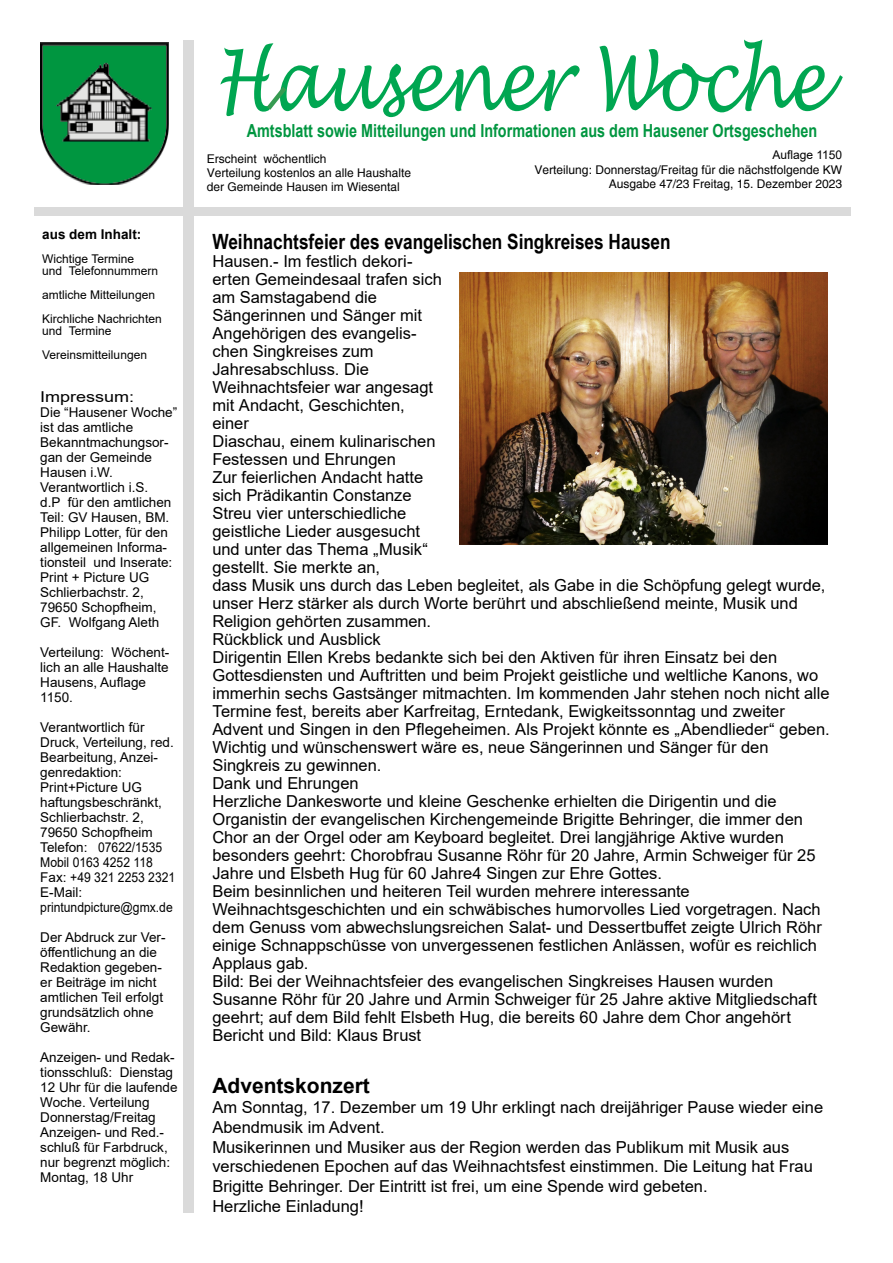
<style>
.page{position:relative;width:893px;height:1263px;background:#fff}
.page>*{position:absolute;margin:0;border:0;box-sizing:border-box;transform-origin:0 0}
.t1{font:italic 82.5px "Lucida Handwriting";color:#00a651;scale:.8 1}
.t2{font:700 21px "Arial Narrow";color:#000}
.t3{font:700 21px "Arial";color:#000}
.t4{font:700 18px "Arial";color:#009640;scale:.8 1}
.t5{font:16.5px/18px "Arial";color:#000}
.t6{font:15px "Arial";color:#000;scale:1.2 1}
.t7{font:13.5px/15px "Arial";color:#000}
.t8{font:700 13.5px "Arial";color:#000}
.t9{font:12px/14.4px "Helvetica";color:#000}
.t10{font:12px/24px "Arial";color:#000}
</style>
<div class="page">
<img style="left:40px;top:43px;width:129px;height:142px">
<div style="left:34px;top:207px;width:816px;height:9px;background:#dadada"></div>
<div style="left:183px;top:40px;width:11px;height:1173px;background:#dadada"></div>
<svg style="left:632px;top:74px;width:40px;height:37px"></svg>
<svg style="left:267px;top:87px;width:20px;height:23px"></svg>
<img style="left:459px;top:272px;width:369px;height:272px">
<p class="t8" style="left:42px;top:230px;width:101px">aus dem Inhalt:</p>
<p class="t10" style="left:42px;top:254px;width:117px;line-height:12px">Wichtige Termine<br>und Telefonnummern</p>
<p class="t10" style="left:42px;top:284px;width:121px">amtliche Mitteilungen<br>Kirchliche Nachrichten</p>
<p class="t10" style="left:42px;top:320px;width:106px">und Termine<br>Vereinsmitteilungen</p>
<p class="t6" style="left:40px;top:392px;width:80px">Impressum:</p>
<p class="t7" style="left:40px;top:406px;width:139px">Die “Hausener Woche” ist das amtliche<br>Bekanntmachungsor&shy;gan der Gemeinde<br>Hausen i.W.<br>Verantwortlich i.S.<br>d.P für den amtlichen<br>Teil: GV Hausen, BM.<br>Philipp Lotter, für den allgemeinen Informa&shy;tionsteil und Inserate:<br>Print + Picture UG<br>Schlierbachstr. 2,<br>79650 Schopfheim,<br>GF. Wolfgang Aleth</p>
<p class="t7" style="left:40px;top:646px;width:131px">Verteilung: Wöchent&shy;lich an alle Haushalte<br>Hausens, Auflage<br>1150.</p>
<p class="t7" style="left:40px;top:721px;width:137px">Verantwortlich für<br>Druck, Verteilung, red.<br>Bearbeitung, Anzei&shy;genredaktion:<br>Print+Picture UG haftungsbeschränkt,<br>Schlierbachstr. 2,<br>79650 Schopfheim<br>Telefon: 07622/1535<br>Mobil 0163 4252 118<br>Fax: +49 321 2253 2321<br>E-Mail: printundpicture@gmx.de</p>
<p class="t7" style="left:40px;top:931px;width:127px">Der Abdruck zur Ver&shy;öffentlichung an die<br>Redaktion gegeben&shy;er Beiträge im nicht amtlichen Teil erfolgt grundsätzlich ohne<br>Gewähr.</p>
<p class="t7" style="left:40px;top:1051px;width:139px">Anzeigen- und Redak&shy;tionsschluß: Dienstag<br>12 Uhr für die laufende<br>Woche. Verteilung<br>Donnerstag/Freitag<br>Anzeigen- und Red.- schluß für Farbdruck, nur begrenzt möglich:<br>Montag, 18 Uhr</p>
<h1 class="t1" style="left:215px;top:40px;width:764px">Hausener Woche</h1>
<p class="t9" style="left:207px;top:152px;width:206px">Erscheint wöchentlich<br>Verteilung kostenlos an alle Haushalte der Gemeinde Hausen im Wiesental</p>
<p class="t4" style="left:247px;top:124px;width:715px">Amtsblatt sowie Mitteilungen und Informationen aus dem Hausener Ortsgeschehen</p>
<p class="t10" style="left:772px;top:144px;width:71px">Auflage 1150</p>
<p class="t9" style="left:535px;top:163px;width:309px;text-align:right">Verteilung: Donnerstag/Freitag für die nächstfolgende KW<br>Ausgabe 47/23 Freitag, 15. Dezember 2023</p>
<p class="t2" style="left:212px;top:234px;width:460px">Weihnachtsfeier des evangelischen Singkreises Hausen</p>
<p class="t5" style="left:212px;top:254px;width:619px">Hausen.- Im festlich dekori-<br>erten Gemeindesaal trafen sich<br>am Samstagabend die<br>Sängerinnen und Sänger mit<br>Angehörigen des evangelis-<br>chen Singkreises zum<br>Jahresabschluss. Die<br>Weihnachtsfeier war angesagt<br>mit Andacht, Geschichten,<br>einer<br>Diaschau, einem kulinarischen<br>Festessen und Ehrungen<br>Zur feierlichen Andacht hatte<br>sich Prädikantin Constanze<br>Streu vier unterschiedliche<br>geistliche Lieder ausgesucht<br>und unter das Thema „Musik“<br>gestellt. Sie merkte an,<br>dass Musik uns durch das Leben begleitet, als Gabe in die Schöpfung gelegt wurde, unser Herz stärker als durch Worte berührt und abschließend meinte, Musik und Religion gehörten zusammen.<br>Rückblick und Ausblick<br>Dirigentin Ellen Krebs bedankte sich bei den Aktiven für ihren Einsatz bei den Gottesdiensten und Auftritten und beim Projekt geistliche und weltliche Kanons, wo immerhin sechs Gastsänger mitmachten. Im kommenden Jahr stehen noch nicht alle Termine fest, bereits aber Karfreitag, Erntedank, Ewigkeitssonntag und zweiter Advent und Singen in den Pflegeheimen. Als Projekt könnte es „Abendlieder“ geben.<br>Wichtig und wünschenswert wäre es, neue Sängerinnen und Sänger für den Singkreis zu gewinnen.<br>Dank und Ehrungen<br>Herzliche Dankesworte und kleine Geschenke erhielten die Dirigentin und die Organistin der evangelischen Kirchengemeinde Brigitte Behringer, die immer den Chor an der Orgel oder am Keyboard begleitet. Drei langjährige Aktive wurden besonders geehrt: Chorobfrau Susanne Röhr für 20 Jahre, Armin Schweiger für 25<br>Jahre und Elsbeth Hug für 60 Jahre4 Singen zur Ehre Gottes.<br>Beim besinnlichen und heiteren Teil wurden mehrere interessante Weihnachtsgeschichten und ein schwäbisches humorvolles Lied vorgetragen. Nach dem Genuss vom abwechslungsreichen Salat- und Dessertbuffet zeigte Ulrich Röhr einige Schnappschüsse von unvergessenen festlichen Anlässen, wofür es reichlich Applaus gab.<br>Bild: Bei der Weihnachtsfeier des evangelischen Singkreises Hausen wurden Susanne Röhr für 20 Jahre und Armin Schweiger für 25 Jahre aktive Mitgliedschaft geehrt; auf dem Bild fehlt Elsbeth Hug, die bereits 60 Jahre dem Chor angehört Bericht und Bild: Klaus Brust</p>
<p class="t3" style="left:212px;top:1078px;width:159px">Adventskonzert</p>
<p class="t5" style="left:212px;top:1099px;width:612px;line-height:19.8px">Am Sonntag, 17. Dezember um 19 Uhr erklingt nach dreijähriger Pause wieder eine Abendmusik im Advent.<br>Musikerinnen und Musiker aus der Region werden das Publikum mit Musik aus verschiedenen Epochen auf das Weihnachtsfest einstimmen. Die Leitung hat Frau Brigitte Behringer. Der Eintritt ist frei, um eine Spende wird gebeten.<br>Herzliche Einladung!</p>
</div>
